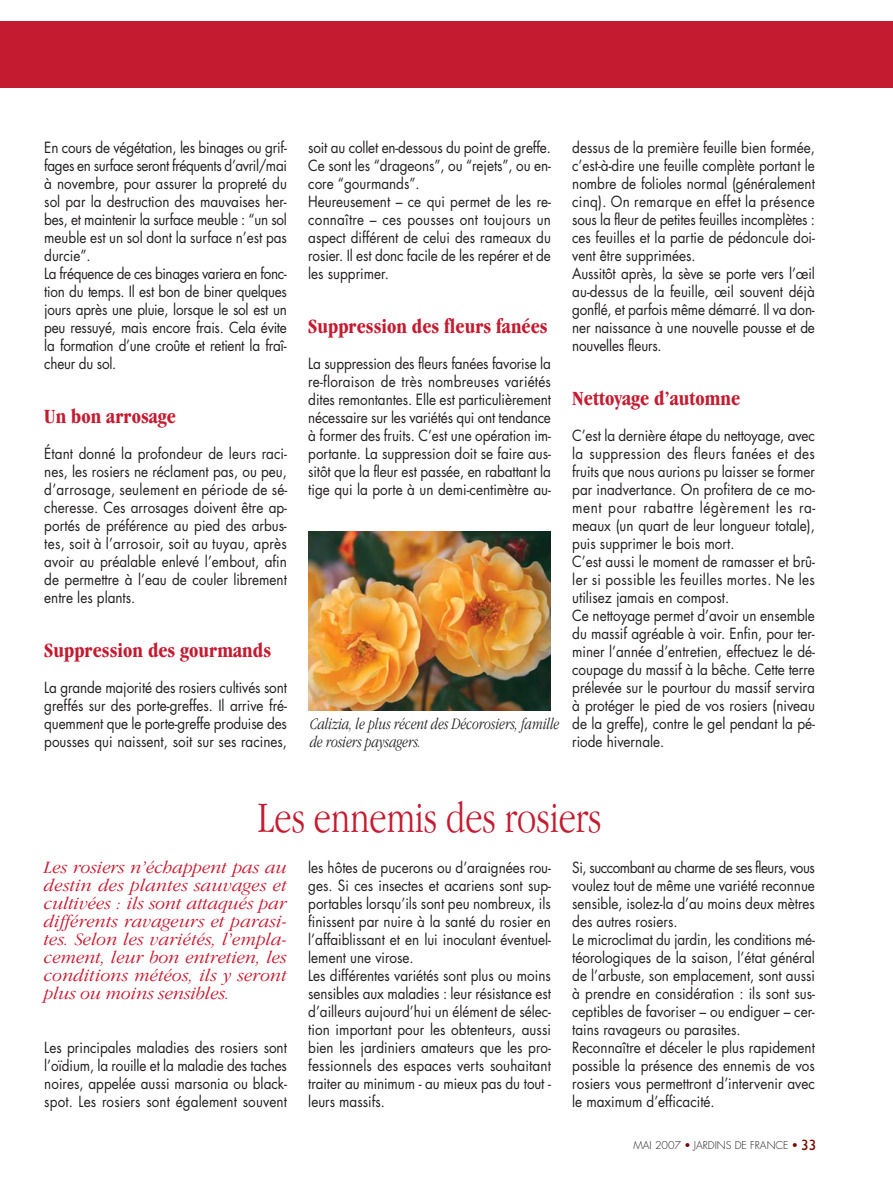
<style>
.page{position:relative;width:893px;height:1191px;background:#fff}
.page>*{position:absolute;margin:0;border:0;box-sizing:border-box;transform-origin:0 0}
.t1{font:300 condensed 45px "Garamond IT Cby BT";color:#c51b31;scale:.95 1}
.t2{font:700 condensed 21px "Garamond IT Cby BT";color:#c51b31}
.t3{font:italic 300 18px/18px "Garamond IT Cby BT";letter-spacing:.01em;color:#c51b31;text-align:justify}
.t4{font:italic 300 condensed 16.5px/18px "Garamond IT Cby BT";color:#231f20;scale:.95 1}
.t5{font:15px/18px "Futura";color:#231f20;scale:.9 1}
.t6{font:15px/18px "Futura";letter-spacing:-.02em;color:#231f20;scale:.9 1}
.t7{font:300 10.5px "Futura";color:#231f20}
.s1{font-weight:400;color:#790a00}
.s2{font-family:"Humanist 521 BT";font-weight:400;font-size:15px;color:#790a00}
</style>
<div class="page">
<div style="left:0;top:21px;width:893px;height:67px;background:#c51b31"></div>
<img style="left:308px;top:531px;width:243px;height:180px">
<p class="t6" style="left:44px;top:139px;width:271px">En cours de végétation, les binages ou grif&shy;fages en surface seront fréquents d’avril/mai à novembre, pour assurer la propreté du sol par la destruction des mauvaises her&shy;bes, et maintenir la surface meuble : “un sol meuble est un sol dont la surface n’est pas durcie”.<br>La fréquence de ces binages variera en fonc&shy;tion du temps. Il est bon de biner quelques jours après une pluie, lorsque le sol est un peu ressuyé, mais encore frais. Cela évite la formation d’une croûte et retient la fraî&shy;cheur du sol.</p>
<h2 class="t2" style="left:44px;top:408px;width:133px">Un bon arrosage</h2>
<p class="t5" style="left:44px;top:445px;width:272px;text-align:justify">Étant donné la profondeur de leurs raci&shy;nes, les rosiers ne réclament pas, ou peu, d’arrosage, seulement en période de sé&shy;cheresse. Ces arrosages doivent être ap&shy;portés de préférence au pied des arbus&shy;tes, soit à l’arrosoir, soit au tuyau, après avoir au préalable enlevé l’embout, afin de permettre à l’eau de couler librement entre les plants.</p>
<h2 class="t2" style="left:44px;top:642px;width:228px">Suppression des gourmands</h2>
<p class="t5" style="left:44px;top:679px;width:271px;text-align:justify">La grande majorité des rosiers cultivés sont greffés sur des porte-greffes. Il arrive fré&shy;quemment que le porte-greffe produise des pousses qui naissent, soit sur ses racines,</p>
<p class="t5" style="left:308px;top:139px;width:271px">soit au collet en-dessous du point de greffe.<br>Ce sont les “drageons”, ou “rejets”, ou en&shy;core “gourmands”.<br>Heureusement – ce qui permet de les re&shy;connaître – ces pousses ont toujours un aspect différent de celui des rameaux du rosier. Il est donc facile de les repérer et de les supprimer.</p>
<h2 class="t2" style="left:308px;top:318px;width:241px">Suppression des fleurs fanées</h2>
<p class="t5" style="left:308px;top:355px;width:271px;text-align:justify">La suppression des fleurs fanées favorise la re-floraison de très nombreuses variétés dites remontantes. Elle est particulièrement nécessaire sur les variétés qui ont tendance à former des fruits. C’est une opération im&shy;portante. La suppression doit se faire aus&shy;sitôt que la fleur est passée, en rabattant la tige qui la porte à un demi-centimètre au-</p>
<p class="t4" style="left:310px;top:716px;width:264px">Calizia, le plus récent des Décorosiers, famille de rosiers paysagers.</p>
<p class="t5" style="left:572px;top:139px;width:271px">dessus de la première feuille bien formée, c’est-à-dire une feuille complète portant le nombre de folioles normal (généralement cinq). On remarque en effet la présence sous la fleur de petites feuilles incomplètes : ces feuilles et la partie de pédoncule doi&shy;vent être supprimées.<br>Aussitôt après, la sève se porte vers l’œil au-dessus de la feuille, œil souvent déjà gonflé, et parfois même démarré. Il va don&shy;ner naissance à une nouvelle pousse et de nouvelles fleurs.</p>
<h2 class="t2" style="left:572px;top:390px;width:170px">Nettoyage d’automne</h2>
<p class="t5" style="left:572px;top:427px;width:272px">C’est la dernière étape du nettoyage, avec la suppression des fleurs fanées et des fruits que nous aurions pu laisser se former par inadvertance. On profitera de ce mo&shy;ment pour rabattre légèrement les ra&shy;meaux (un quart de leur longueur totale), puis supprimer le bois mort.<br>C’est aussi le moment de ramasser et brû&shy;ler si possible les feuilles mortes. Ne les utilisez jamais en compost.<br>Ce nettoyage permet d’avoir un ensemble du massif agréable à voir. Enfin, pour ter&shy;miner l’année d’entretien, effectuez le dé&shy;coupage du massif à la bêche. Cette terre prélevée sur le pourtour du massif servira à protéger le pied de vos rosiers (niveau de la greffe), contre le gel pendant la pé&shy;riode hivernale.</p>
<h1 class="t1" style="left:257px;top:801px;width:364px">Les ennemis des rosiers</h1>
<p class="t3" style="left:44px;top:859px;width:244px">Les rosiers n’échappent pas au destin des plantes sauvages et cultivées : ils sont attaqués par différents ravageurs et parasi&shy;tes. Selon les variétés, l’empla&shy;cement, leur bon entretien, les conditions météos, ils y seront plus ou moins sensibles.</p>
<p class="t5" style="left:44px;top:1039px;width:271px;text-align:justify">Les principales maladies des rosiers sont l’oïdium, la rouille et la maladie des taches noires, appelée aussi marsonia ou black&shy;spot. Les rosiers sont également souvent</p>
<p class="t5" style="left:308px;top:859px;width:271px">les hôtes de pucerons ou d’araignées rou&shy;ges. Si ces insectes et acariens sont sup&shy;portables lorsqu’ils sont peu nombreux, ils finissent par nuire à la santé du rosier en l’affaiblissant et en lui inoculant éventuel&shy;lement une virose.<br>Les différentes variétés sont plus ou moins sensibles aux maladies : leur résistance est d’ailleurs aujourd’hui un élément de sélec&shy;tion important pour les obtenteurs, aussi bien les jardiniers amateurs que les pro&shy;fessionnels des espaces verts souhaitant traiter au minimum - au mieux pas du tout - leurs massifs.</p>
<p class="t5" style="left:572px;top:859px;width:271px">Si, succombant au charme de ses fleurs, vous voulez tout de même une variété reconnue sensible, isolez-la d’au moins deux mètres des autres rosiers.<br>Le microclimat du jardin, les conditions mé&shy;téorologiques de la saison, l’état général de l’arbuste, son emplacement, sont aussi à prendre en considération : ils sont sus&shy;ceptibles de favoriser – ou endiguer – cer&shy;tains ravageurs ou parasites.<br>Reconnaître et déceler le plus rapidement possible la présence des ennemis de vos rosiers vous permettront d’intervenir avec le maximum d’efficacité.</p>
<p class="t7" style="left:633px;top:1140px;width:184px">MAI 2007 <span class="s1">•</span> JARDINS DE FRANCE <span class="s1">•</span> <span class="s2">33</span></p>
</div>
